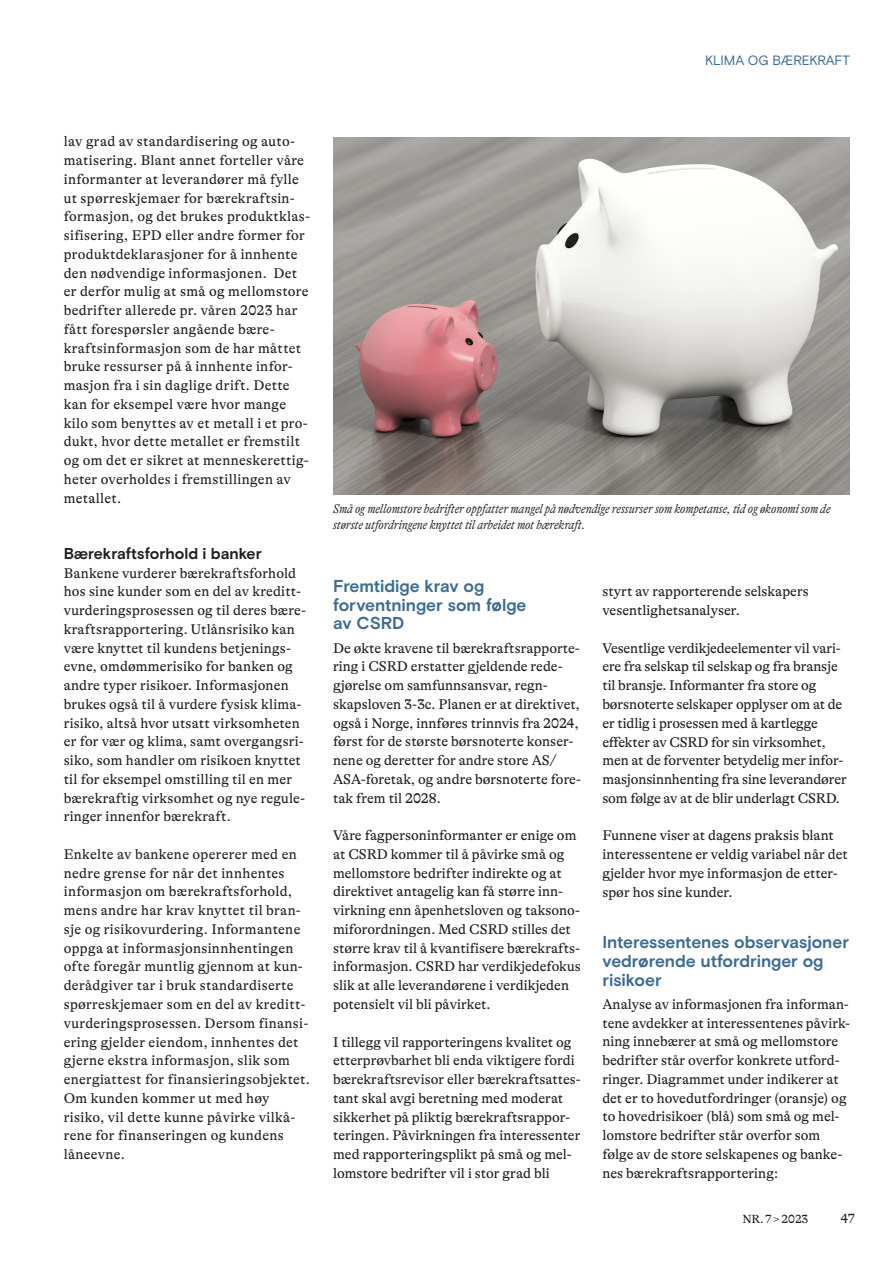
<style>
.page{position:relative;width:893px;height:1263px;background:#fff}
.page>*{position:absolute;margin:0;border:0;box-sizing:border-box;transform-origin:0 0}
.t1{font:700 17.25px/18.8px "Basis Grotesque Pro";color:#3e6c92}
.t2{font:700 15.75px "Basis Grotesque Pro";letter-spacing:-.005em;color:#231f20}
.t3{font:14.25px/18.8px "GT Alpina";color:#231f20}
.t4{font:14.25px/18.8px "GT Alpina";letter-spacing:.02em;color:#231f20}
.t5{font:13.5px "Basis Grotesque Pro";color:#3e6c92}
.t6{font:13.5px "GT Alpina";color:#231f20}
.t7{font:italic 300 condensed 12.75px/15.8px "GT Alpina";color:#231f20}
.t8{font:12px "GT Alpina";letter-spacing:-.005em;color:#231f20}
</style>
<div class="page">
<img style="left:333px;top:138px;width:516px;height:356px">
<p class="t5" style="left:705px;top:52px;width:9px">KLIMA</p>
<p class="t5" style="left:748px;top:52px;width:35px">OG BÆREKRAFT</p>
<p class="t4" style="left:64px;top:132px;width:248px">lav grad av standardisering og auto&shy;matisering. Blant annet forteller våre informanter at leverandører må fylle ut spørreskjemaer for bærekraftsin&shy;formasjon, og det brukes produktklas&shy;sifisering, EPD eller andre former for produktdeklarasjoner for å innhente den nødvendige informasjonen. Det er derfor mulig at små og mellomstore bedrifter allerede pr. våren 2023 har fått forespørsler angående bære&shy;kraftsinformasjon som de har måttet bruke ressurser på å innhente infor&shy;masjon fra i sin daglige drift. Dette kan for eksempel være hvor mange kilo som benyttes av et metall i et pro&shy;dukt, hvor dette metallet er fremstilt og om det er sikret at menneskerettig&shy;heter overholdes i fremstillingen av metallet.</p>
<p class="t2" style="left:64px;top:544px;width:199px">Bærekraftsforhold i banker</p>
<p class="t3" style="left:64px;top:564px;width:244px">Bankene vurderer bærekraftsforhold hos sine kunder som en del av kreditt&shy;vurderingsprosessen og til deres bære&shy;kraftsrapportering. Utlånsrisiko kan være knyttet til kundens betjenings&shy;evne, omdømmerisiko for banken og andre typer risikoer. Informasjonen brukes også til å vurdere fysisk klima&shy;risiko, altså hvor utsatt virksomheten er for vær og klima, samt overgangsri&shy;siko, som handler om risikoen knyttet til for eksempel omstilling til en mer bærekraftig virksomhet og nye regule&shy;ringer innenfor bærekraft.</p>
<p class="t4" style="left:64px;top:845px;width:248px">Enkelte av bankene opererer med en nedre grense for når det innhentes informasjon om bærekraftsforhold, mens andre har krav knyttet til bran&shy;sje og risikovurdering. Informantene oppga at informasjonsinnhentingen ofte foregår muntlig gjennom at kun&shy;derådgiver tar i bruk standardiserte spørreskjemaer som en del av kreditt&shy;vurderingsprosessen. Dersom finansi&shy;ering gjelder eiendom, innhentes det gjerne ekstra informasjon, slik som energiattest for finansieringsobjektet.<br>Om kunden kommer ut med høy risiko, vil dette kunne påvirke vilkå&shy;rene for finanseringen og kundens låneevne.</p>
<p class="t7" style="left:333px;top:501px;width:499px">Små og mellomstore bedrifter oppfatter mangel på nødvendige ressurser som kompetanse, tid og økonomi som de største utfordringene knyttet til arbeidet mot bærekraft.</p>
<p class="t1" style="left:333px;top:577px;width:195px">Fremtidige krav og forventninger som følge av CSRD</p>
<p class="t3" style="left:333px;top:639px;width:249px">De økte kravene til bærekraftsrapporte&shy;ring i CSRD erstatter gjeldende rede&shy;gjørelse om samfunnsansvar, regn&shy;skapsloven 3-3c. Planen er at direktivet, også i Norge, innføres trinnvis fra 2024, først for de største børsnoterte konser&shy;nene og deretter for andre store AS/ ASA-foretak, og andre børsnoterte fore&shy;tak frem til 2028.</p>
<p class="t3" style="left:333px;top:826px;width:249px">Våre fagpersoninformanter er enige om at CSRD kommer til å påvirke små og mellomstore bedrifter indirekte og at direktivet antagelig kan få større inn&shy;virkning enn åpenhetsloven og taksono&shy;miforordningen. Med CSRD stilles det større krav til å kvantifisere bærekrafts&shy;informasjon. CSRD har verdikjedefokus slik at alle leverandørene i verdikjeden potensielt vil bli påvirket.</p>
<p class="t3" style="left:333px;top:1032px;width:249px">I tillegg vil rapporteringens kvalitet og etterprøvbarhet bli enda viktigere fordi bærekraftsrevisor eller bærekraftsattes&shy;tant skal avgi beretning med moderat sikkerhet på pliktig bærekraftsrappor&shy;teringen. Påvirkningen fra interessenter med rapporteringsplikt på små og mel&shy;lomstore bedrifter vil i stor grad bli</p>
<p class="t3" style="left:602px;top:582px;width:208px">styrt av rapporterende selskapers vesentlighetsanalyser.</p>
<p class="t3" style="left:602px;top:639px;width:246px">Vesentlige verdikjedeelementer vil vari&shy;ere fra selskap til selskap og fra bransje til bransje. Informanter fra store og børsnoterte selskaper opplyser om at de er tidlig i prosessen med å kartlegge effekter av CSRD for sin virksomhet, men at de forventer betydelig mer infor&shy;masjonsinnhenting fra sine leverandører som følge av at de blir underlagt CSRD.</p>
<p class="t3" style="left:602px;top:826px;width:247px">Funnene viser at dagens praksis blant interessentene er veldig variabel når det gjelder hvor mye informasjon de etter&shy;spør hos sine kunder.</p>
<p class="t1" style="left:602px;top:933px;width:248px">Interessentenes observasjoner vedrørende utfordringer og risikoer</p>
<p class="t3" style="left:602px;top:995px;width:249px">Analyse av informasjonen fra informan&shy;tene avdekker at interessentenes påvirk&shy;ning innebærer at små og mellomstore bedrifter står overfor konkrete utford&shy;ringer. Diagrammet under indikerer at det er to hovedutfordringer (oransje) og to hovedrisikoer (blå) som små og mel&shy;lomstore bedrifter står overfor som følge av de store selskapenes og banke&shy;nes bærekraftsrapportering:</p>
<p class="t8" style="left:742px;top:1212px;width:67px">NR. 7 &gt; 2023</p>
<p class="t6" style="left:841px;top:1211px;width:15px">47</p>
</div>
